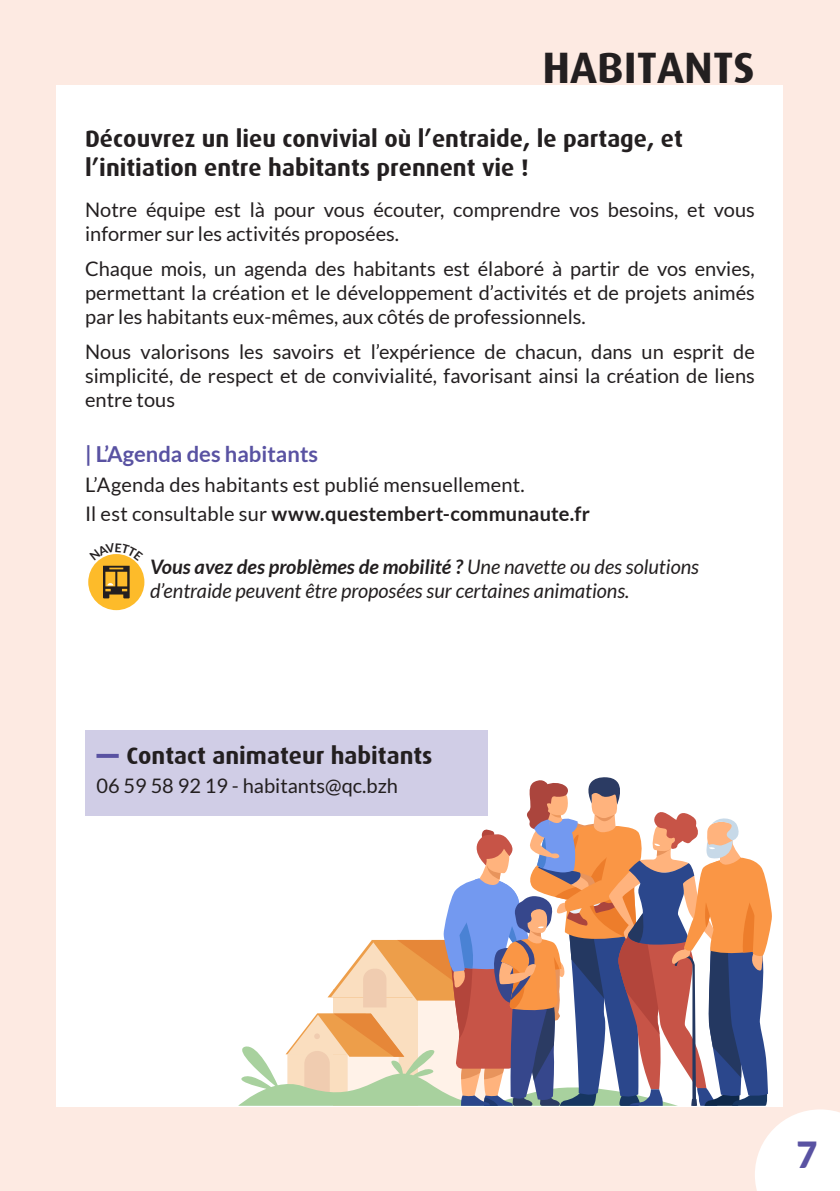
<style>
.page{position:relative;width:840px;height:1191px;background:#fff}
.page>*{position:absolute;margin:0;border:0;box-sizing:border-box;transform-origin:0 0}
.t1{font:700 44px "Dax";color:#231f20}
.t2{font:900 36px "Lato";color:#5952a2}
.t3{font:700 24px/28.8px "Dax";color:#231f20}
.t4{font:700 22px "Lato";color:#5952a2}
.t5{font:20px/24px "Lato";color:#231f20;text-align:justify}
.t6{font:italic 20px/24px "Lato";color:#231f20}
.t7{font:700 20px "Lato";letter-spacing:.015em;color:#231f20}
.s1{font-weight:400}
.s2{font-weight:700}
</style>
<div class="page">
<div style="left:0;top:0;width:839px;height:1191px;background:#fdeae2"></div>
<div style="left:57px;top:85px;width:725px;height:1021px;background:#fff"></div>
<svg style="left:232px;top:775px;width:607px;height:416px"></svg>
<div style="left:85px;top:730px;width:403px;height:85px;background:#d0cde6"></div>
<svg style="left:96px;top:754px;width:23px;height:4px"></svg>
<div style="left:88px;top:554px;width:56px;height:56px;background:#fdbb2a;border-radius:50%"></div>
<svg style="left:103px;top:566px;width:27px;height:32px"></svg>
<svg style="left:99px;top:554px;width:35px;height:6px"></svg>
<p class="t1" style="left:542px;top:43px;width:214px">HABITANTS</p>
<p class="t3" style="left:85px;top:124px;width:599px">Découvrez un lieu convivial où l’entraide, le partage, et l’initiation entre habitants prennent vie !</p>
<p class="t5" style="left:85px;top:197px;width:670px">Notre équipe est là pour vous écouter, comprendre vos besoins, et vous informer sur les activités proposées.</p>
<p class="t5" style="left:85px;top:257px;width:670px">Chaque mois, un agenda des habitants est élaboré à partir de vos envies, permettant la création et le développement d’activités et de projets animés par les habitants eux-mêmes, aux côtés de professionnels.</p>
<p class="t5" style="left:85px;top:340px;width:671px">Nous valorisons les savoirs et l’expérience de chacun, dans un esprit de simplicité, de respect et de convivialité, favorisant ainsi la création de liens entre tous</p>
<p class="t4" style="left:85px;top:441px;width:234px">| L’Agenda des habitants</p>
<p class="t5" style="left:85px;top:472px;width:441px">L’Agenda des habitants est publié mensuellement.</p>
<p class="t7" style="left:85px;top:503px;width:506px"><span class="s1">Il est consultable sur</span> www.questembert-communaute.fr</p>
<p class="t6" style="left:150px;top:555px;width:550px"><span class="s2">Vous avez des problèmes de mobilité ?</span> Une navette ou des solutions d’entraide peuvent être proposées sur certaines animations.</p>
<p class="t3" style="left:126px;top:741px;width:307px">Contact animateur habitants</p>
<p class="t5" style="left:96px;top:774px;width:303px">06 59 58 92 19 - habitants@qc.bzh</p>
<p class="t2" style="left:795px;top:1134px;width:22px">7</p>
</div>
